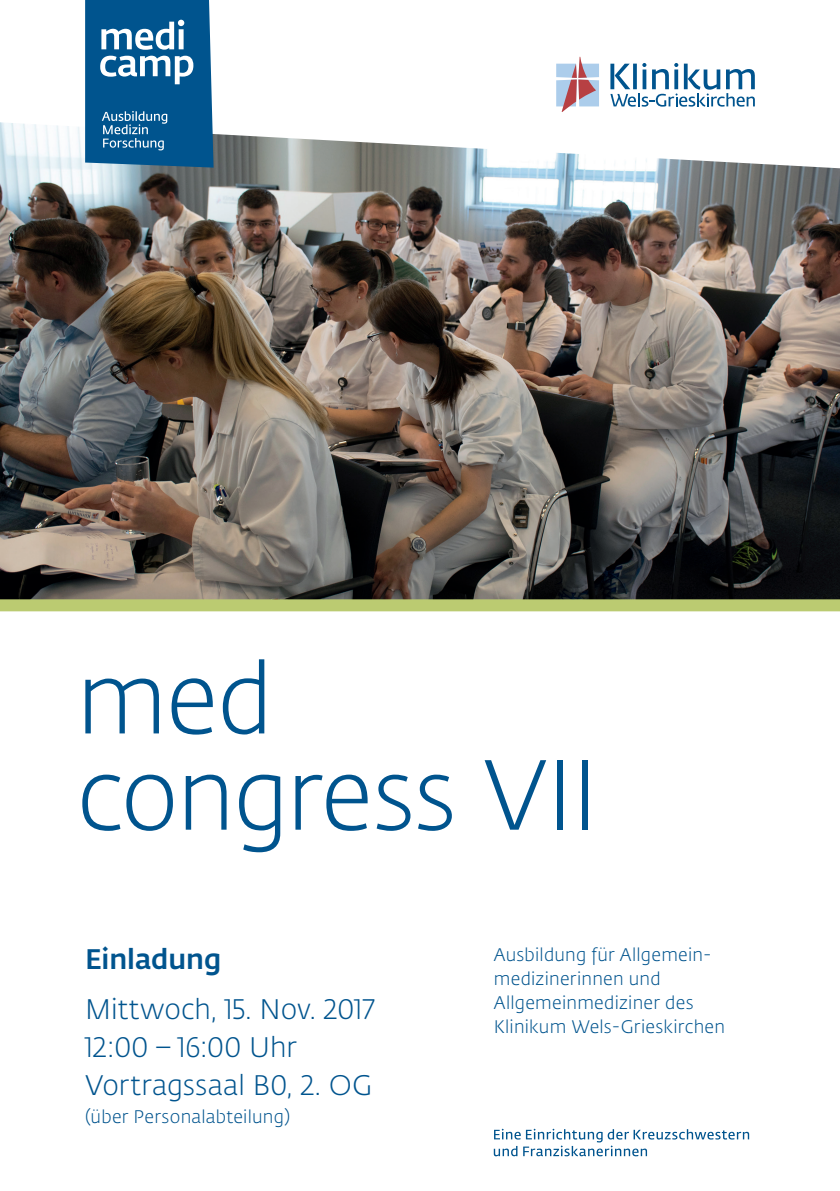
<style>
.page{position:relative;width:840px;height:1191px;background:#fff}
.page>*{position:absolute;margin:0;border:0;box-sizing:border-box;transform-origin:0 0}
.t1{font:300 98.2px/96.2px "Fedra Sans Std";letter-spacing:-.015em;color:#00548e}
.t2{font:300 28px/38px "Fedra Sans Std";letter-spacing:.005em;color:#00548e}
.t3{font:500 28px "Fedra Sans Std";letter-spacing:-.005em;color:#00548e}
.t4{font:300 18px/24px "Fedra Sans Std";letter-spacing:.015em;color:#00548e}
</style>
<div class="page">
<img style="left:0;top:122px;width:839px;height:477px">
<div style="left:0;top:599px;width:839px;height:12px;background:#bbcb71"></div>
<svg style="left:85px;top:0;width:128px;height:168px;background:#246c9d"></svg>
<svg style="left:556px;top:57px;width:42px;height:55px"></svg>
<svg style="left:610px;top:63px;width:144px;height:44px"></svg>
<svg style="left:493px;top:1128px;width:255px;height:28px"></svg>
<h1 class="t1" style="left:77px;top:652px;width:523px">med congress VII</h1>
<h2 class="t3" style="left:85px;top:942px;width:137px">Einladung</h2>
<h2 class="t2" style="left:85px;top:990px;width:290px">Mittwoch, 15. Nov. 2017<br>12:00 – 16:00 Uhr<br>Vortragssaal B0, 2. OG</h2>
<p class="t4" style="left:85px;top:1104px;width:206px">(über Personalabteilung)</p>
<p class="t4" style="left:493px;top:943px;width:232px">Ausbildung für Allgemein&shy;medizinerinnen und<br>Allgemeinmediziner des<br>Klinikum Wels-Grieskirchen</p>
</div>
